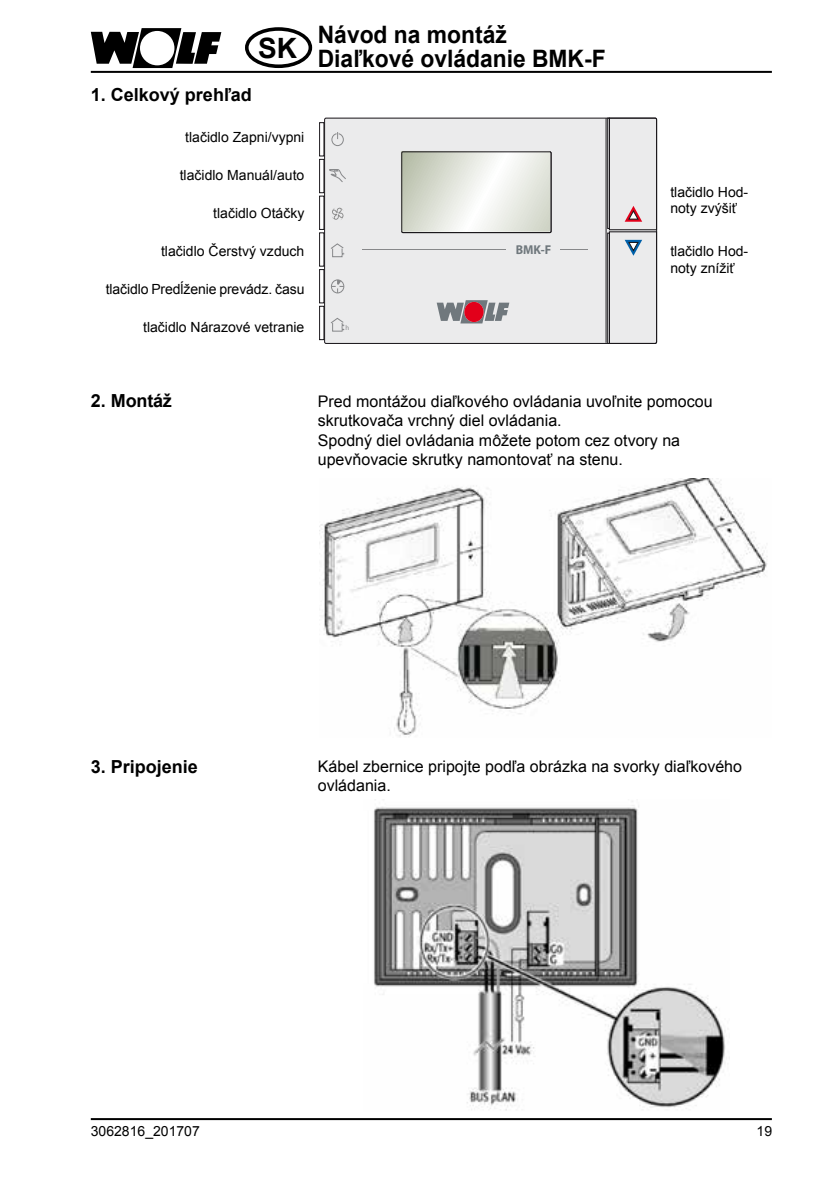
<style>
.page{position:relative;width:840px;height:1191px;background:#fff}
.page>*{position:absolute;margin:0;border:0;box-sizing:border-box;transform-origin:0 0}
.t1{font:700 24px/24px "Arial";color:#000;scale:.95 1}
.t2{font:700 18px "Arial";color:#000}
.t3{font:16px/19.2px "Arial";color:#000}
.t4{font:14px/16.8px "Arial";color:#000}
.t5{font:700 12.8px "Myriad Pro";color:#70787d;scale:.95 1}
.t6{font:7px "Myriad Pro";color:#87888a;scale:.95 1}
</style>
<div class="page">
<hr style="left:91px;top:71px;width:680px;height:2px;background:#000">
<hr style="left:91px;top:1118px;width:680px;height:2px;background:#000">
<svg style="left:91px;top:28px;width:130px;height:40px"></svg>
<div style="left:245px;top:27px;width:67px;height:41px;border:4px solid #000;border-radius:50%"></div>
<div style="left:326px;top:120px;width:282px;height:222px;background:#ebebec"></div>
<div style="left:607px;top:233px;width:2px;height:111px;border:1px solid #1a171b"></div>
<svg style="left:608px;top:120px;width:46px;height:222px;background:#dedddf"></svg>
<div style="left:607px;top:118px;width:2px;height:111px;border:1px solid #1a171b"></div>
<div style="left:324px;top:118px;width:332px;height:226px;border:1px solid #1a171b;border-radius:2px"></div>
<hr style="left:605px;top:118px;width:1px;height:225px;background:#1a171b">
<div style="left:319px;top:269px;width:5px;height:34px;border:1px solid #1a171b"></div>
<div style="left:319px;top:306px;width:5px;height:34px;border:1px solid #1a171b"></div>
<div style="left:319px;top:233px;width:5px;height:33px;border:1px solid #1a171b"></div>
<div style="left:319px;top:196px;width:5px;height:34px;border:1px solid #1a171b"></div>
<div style="left:319px;top:159px;width:5px;height:34px;border:1px solid #1a171b"></div>
<div style="left:319px;top:122px;width:5px;height:34px;border:1px solid #1a171b"></div>
<hr style="left:361px;top:250px;width:225px;height:1px;background:#87888a">
<svg style="left:331px;top:132px;width:13px;height:14px"></svg>
<div style="left:506px;top:240px;width:53px;height:20px;background:#ebebec"></div>
<svg style="left:436px;top:300px;width:73px;height:23px"></svg>
<div style="left:464px;top:302px;width:19px;height:20px;background:#e2001a;border-radius:50%"></div>
<svg style="left:400px;top:151px;width:150px;height:81px"></svg>
<div style="left:401px;top:152px;width:150px;height:81px;border:1px solid #1a171b"></div>
<div style="left:331px;top:279px;width:13px;height:14px;border:1px solid #87888a;border-radius:50%"></div>
<svg style="left:331px;top:280px;width:12px;height:13px"></svg>
<svg style="left:328px;top:168px;width:18px;height:15px"></svg>
<div style="left:332px;top:248px;width:10px;height:9px;border:1px solid #87888a"></div>
<svg style="left:329px;top:243px;width:15px;height:12px"></svg>
<svg style="left:329px;top:317px;width:15px;height:14px"></svg>
<svg style="left:331px;top:207px;width:12px;height:13px"></svg>
<img style="left:319px;top:479px;width:449px;height:258px">
<div style="left:387px;top:603px;width:25px;height:10px;background:#fff"></div>
<svg style="left:667px;top:569px;width:28px;height:13px"></svg>
<svg style="left:394px;top:579px;width:19px;height:10px"></svg>
<svg style="left:659px;top:550px;width:21px;height:11px"></svg>
<img style="left:374px;top:801px;width:351px;height:310px">
<p class="t2" style="left:91px;top:83px;width:162px">1. Celkový prehľad</p>
<h1 class="t1" style="left:258px;top:23px;width:367px;text-indent:60px">Návod na montáž<br><sup>SK</sup> Diaľkové ovládanie BMK-F</h1>
<p class="t4" style="left:185px;top:129px;width:121px">tlačidlo Zapni/vypni</p>
<p class="t4" style="left:180px;top:167px;width:126px">tlačidlo Manuál/auto</p>
<p class="t4" style="left:213px;top:205px;width:93px">tlačidlo Otáčky</p>
<p class="t4" style="left:161px;top:243px;width:145px">tlačidlo Čerstvý vzduch</p>
<p class="t4" style="left:106px;top:281px;width:200px">tlačidlo Predĺženie prevádz. času</p>
<p class="t4" style="left:143px;top:319px;width:163px">tlačidlo Nárazové vetranie</p>
<p class="t6" style="left:345px;top:323px;width:5px">h</p>
<p class="t5" style="left:515px;top:241px;width:39px">BMK-F</p>
<p class="t4" style="left:670px;top:183px;width:79px">tlačidlo Hod&shy;noty zvýšiť</p>
<p class="t4" style="left:670px;top:243px;width:79px">tlačidlo Hod&shy;noty znížiť</p>
<p class="t2" style="left:91px;top:389px;width:83px">2. Montáž</p>
<p class="t3" style="left:317px;top:392px;width:396px">Pred montážou diaľkového ovládania uvoľnite pomocou skrutkovača vrchný diel ovládania.<br>Spodný diel ovládania môžete potom cez otvory na upevňovacie skrutky namontovať na stenu.</p>
<p class="t2" style="left:91px;top:755px;width:109px">3. Pripojenie</p>
<p class="t3" style="left:317px;top:757px;width:425px">Kábel zbernice pripojte podľa obrázka na svorky diaľkového ovládania.</p>
<p class="t4" style="left:91px;top:1122px;width:110px">3062816_201707</p>
<p class="t4" style="left:756px;top:1122px;width:17px">19</p>
</div>
